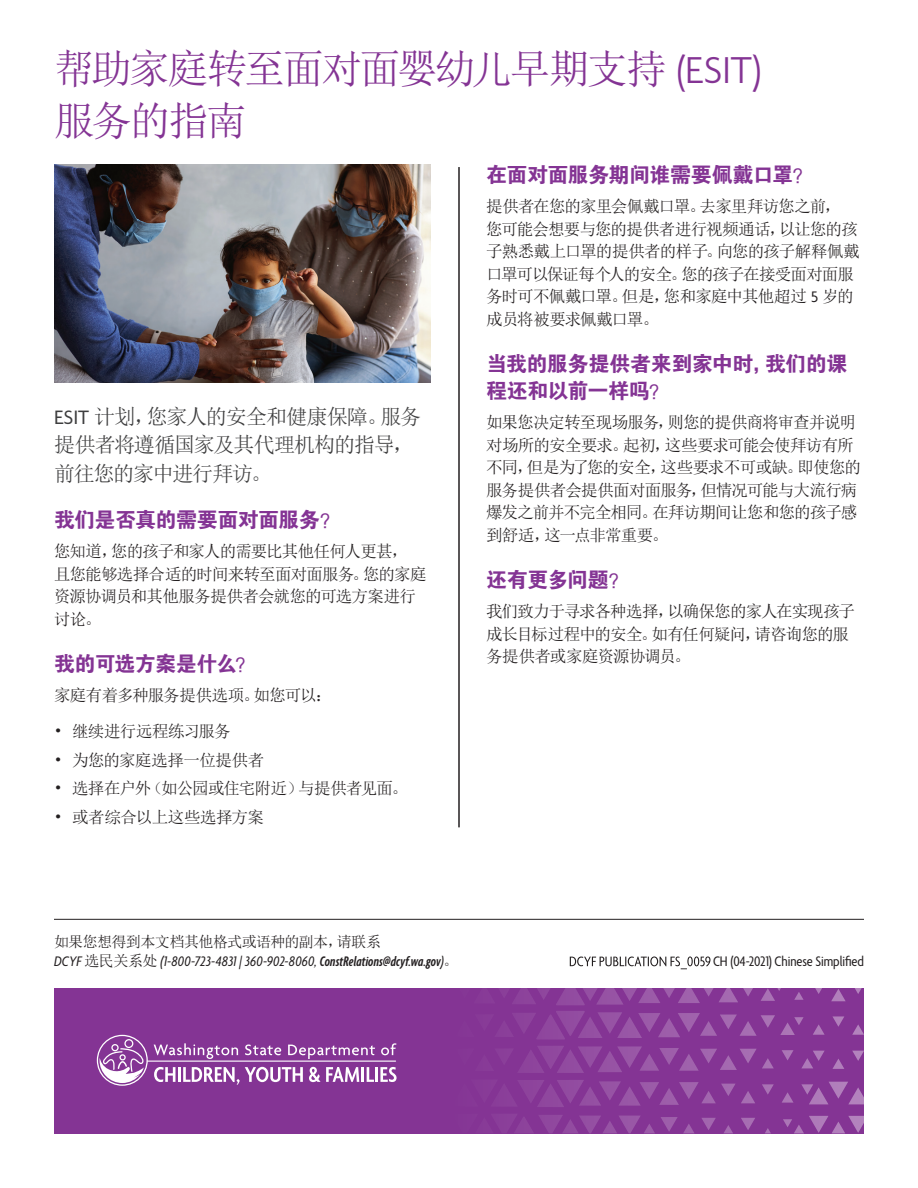
<style>
.page{position:relative;width:918px;height:1188px;background:#fff}
.page>*{position:absolute;margin:0;border:0;box-sizing:border-box;transform-origin:0 0}
.t1{font:40.5px/51.9px "Sim Sun";letter-spacing:-.06em;color:#843494}
.t2{font:21px/27px "FZDHTJW GB1 0";letter-spacing:-.025em;color:#843494}
.t3{font:21px/28.5px "Sim Sun";letter-spacing:-.055em;color:#3e3e3f}
.t4{font:16.5px/22.5px "Sim Sun";letter-spacing:-.05em;color:#231f20}
.t5{font:16.5px "Sim Sun";letter-spacing:-.03em;color:#231f20}
.t6{font:italic condensed 15px "Agenda";letter-spacing:.005em;color:#231f20}
.t7{font:condensed 15px "Agenda";letter-spacing:-.005em;color:#231f20}
.t8{font:15px "Sim Sun";letter-spacing:-.035em;color:#231f20}
.s1{font-family:"Agenda";font-weight:300}
.s2{font-family:"Agenda"}
.s3{font-family:"Sim Sun";font-style:normal;font-stretch:normal}
.s4{font-family:"Agenda Semibold Extra Cond";font-stretch:normal}
</style>
<div class="page">
<div style="left:54px;top:988px;width:810px;height:145px;background:#843494"></div>
<svg style="left:661px;top:1117px;width:33px;height:16px"></svg>
<svg style="left:782px;top:1092px;width:12px;height:11px"></svg>
<svg style="left:782px;top:1050px;width:12px;height:10px"></svg>
<svg style="left:762px;top:1084px;width:12px;height:11px"></svg>
<svg style="left:765px;top:1128px;width:6px;height:5px"></svg>
<svg style="left:741px;top:1118px;width:14px;height:12px"></svg>
<svg style="left:724px;top:1125px;width:9px;height:8px"></svg>
<svg style="left:701px;top:1118px;width:15px;height:12px"></svg>
<svg style="left:504px;top:1046px;width:270px;height:27px"></svg>
<svg style="left:504px;top:988px;width:249px;height:17px"></svg>
<svg style="left:504px;top:1114px;width:151px;height:19px"></svg>
<svg style="left:504px;top:1080px;width:251px;height:27px"></svg>
<svg style="left:783px;top:1116px;width:81px;height:17px"></svg>
<svg style="left:801px;top:1082px;width:63px;height:22px"></svg>
<svg style="left:802px;top:1051px;width:22px;height:17px"></svg>
<svg style="left:852px;top:1024px;width:12px;height:11px"></svg>
<svg style="left:832px;top:1059px;width:12px;height:10px"></svg>
<svg style="left:832px;top:1016px;width:12px;height:11px"></svg>
<svg style="left:852px;top:1051px;width:12px;height:10px"></svg>
<svg style="left:813px;top:1024px;width:12px;height:11px"></svg>
<svg style="left:794px;top:992px;width:10px;height:8px"></svg>
<svg style="left:761px;top:988px;width:20px;height:13px"></svg>
<svg style="left:504px;top:1011px;width:300px;height:29px"></svg>
<svg style="left:815px;top:988px;width:7px;height:6px"></svg>
<svg style="left:831px;top:989px;width:15px;height:12px"></svg>
<svg style="left:855px;top:988px;width:7px;height:6px"></svg>
<svg style="left:154px;top:1067px;width:21px;height:15px"></svg>
<hr style="left:178px;top:1067px;width:3px;height:15px;background:#fff">
<svg style="left:183px;top:1067px;width:120px;height:18px"></svg>
<svg style="left:309px;top:1067px;width:50px;height:15px"></svg>
<hr style="left:361px;top:1067px;width:3px;height:15px;background:#fff">
<svg style="left:367px;top:1067px;width:7px;height:15px"></svg>
<hr style="left:375px;top:1067px;width:3px;height:15px;background:#fff">
<svg style="left:380px;top:1067px;width:17px;height:15px"></svg>
<hr style="left:147px;top:1061px;width:249px;height:1px;background:#fff">
<svg style="left:154px;top:1043px;width:84px;height:16px"></svg>
<svg style="left:245px;top:1044px;width:36px;height:11px"></svg>
<svg style="left:288px;top:1045px;width:87px;height:14px"></svg>
<svg style="left:381px;top:1043px;width:15px;height:12px"></svg>
<div style="left:97px;top:1035px;width:51px;height:51px;border:1px solid #fff;border-radius:50%"></div>
<div style="left:124px;top:1039px;width:9px;height:9px;border:1px solid #fff;border-radius:50%"></div>
<div style="left:111px;top:1044px;width:8px;height:7px;border:1px solid #fff;border-radius:50%"></div>
<svg style="left:100px;top:1047px;width:46px;height:36px"></svg>
<img style="left:54px;top:165px;width:376px;height:218px">
<hr style="left:459px;top:167px;width:1px;height:660px;background:#231f20">
<hr style="left:54px;top:919px;width:810px;height:1px;background:#231f20">
<svg style="left:570px;top:956px;width:140px;height:13px"></svg>
<h1 class="t1" style="left:54px;top:42px;width:709px">帮助家庭转至面对面婴幼儿早期支持 <span class="s1">(ESIT)</span>服务的指南</h1>
<p class="t3" style="left:54px;top:402px;width:369px"><span class="s2">ESIT</span> 计划，您家人的安全和健康保障。服务提供者将遵循国家及其代理机构的指导，前往您的家中进行拜访。</p>
<p class="t2" style="left:54px;top:507px;width:288px">我们是否真的需要面对面服务？</p>
<p class="t4" style="left:54px;top:540px;width:374px">您知道，您的孩子和家人的需要比其他任何人更甚，且您能够选择合适的时间来转至面对面服务。您的家庭资源协调员和其他服务提供者会就您的可选方案进行讨论。</p>
<p class="t2" style="left:54px;top:651px;width:204px">我的可选方案是什么？</p>
<p class="t4" style="left:54px;top:684px;width:280px">家庭有着多种服务提供选项。如您可以：</p>
<p class="t4" style="left:54px;top:720px;width:178px">• 继续进行远程练习服务</p>
<p class="t5" style="left:54px;top:751px;width:212px">• 为您的家庭选择一位提供者</p>
<p class="t4" style="left:54px;top:777px;width:356px">• 选择在户外（如公园或住宅附近）与提供者见面。</p>
<p class="t5" style="left:54px;top:808px;width:211px">• 或者综合以上这些选择方案</p>
<p class="t2" style="left:486px;top:162px;width:329px">在面对面服务期间谁需要佩戴口罩？</p>
<p class="t4" style="left:486px;top:195px;width:375px">提供者在您的家里会佩戴口罩。去家里拜访您之前，您可能会想要与您的提供者进行视频通话，以让您的孩子熟悉戴上口罩的提供者的样子。向您的孩子解释佩戴口罩可以保证每个人的安全。您的孩子在接受面对面服务时可不佩戴口罩。但是，您和家庭中其他超过 <span class="s2">5</span> 岁的成员将被要求佩戴口罩。</p>
<p class="t2" style="left:486px;top:351px;width:363px">当我的服务提供者来到家中时，我们的课程还和以前一样吗？</p>
<p class="t4" style="left:486px;top:411px;width:377px">如果您决定转至现场服务，则您的提供商将审查并说明对场所的安全要求。起初，这些要求可能会使拜访有所不同，但是为了您的安全，这些要求不可或缺。即使您的服务提供者会提供面对面服务，但情况可能与大流行病爆发之前并不完全相同。在拜访期间让您和您的孩子感到舒适，这一点非常重要。</p>
<p class="t2" style="left:486px;top:567px;width:145px">还有更多问题？</p>
<p class="t4" style="left:486px;top:600px;width:371px">我们致力于寻求各种选择，以确保您的家人在实现孩子成长目标过程中的安全。如有任何疑问，请咨询您的服务提供者或家庭资源协调员。</p>
<p class="t8" style="left:54px;top:934px;width:329px">如果您想得到本文档其他格式或语种的副本，请联系</p>
<p class="t6" style="left:54px;top:952px;width:406px">DCYF <span class="s3">选民关系处</span> (1-800-723-4831 | 360-902-8060, <span class="s4">ConstRelations@dcyf.wa.gov</span>)<span class="s3">。</span></p>
<p class="t7" style="left:713px;top:953px;width:152px">CH (04-2021) Chinese Simplified</p>
</div>
